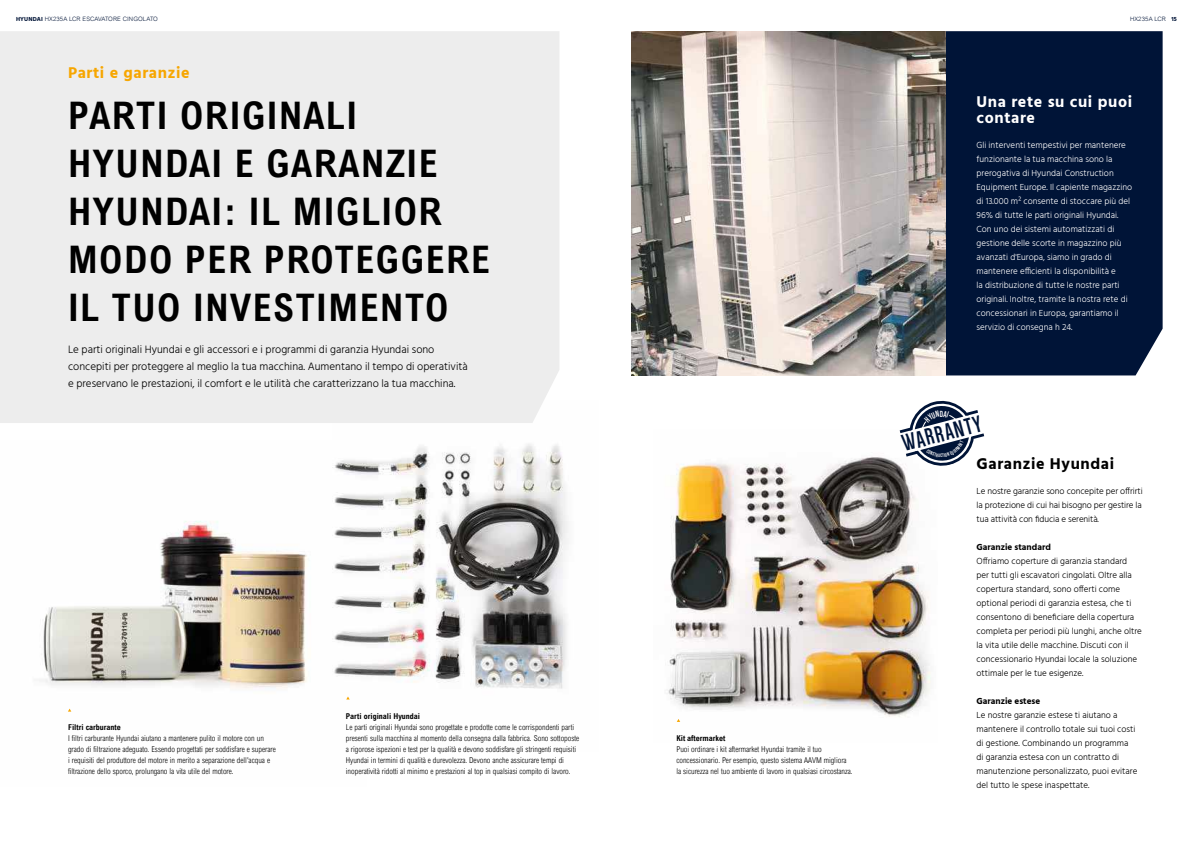
<style>
.page{position:relative;width:1191px;height:842px;background:#fff}
.page>*{position:absolute;margin:0;border:0;box-sizing:border-box;transform-origin:0 0}
.t1{font:700 condensed 38px/48px "Arial";letter-spacing:.04em;color:#000}
.t2{font:700 24.1px "Dense";color:#001437}
.t3{font:700 16px/16px "Hind";letter-spacing:.04em;color:#fff}
.t4{font:700 16px "Hind";letter-spacing:.04em;color:#000}
.t5{font:700 16px "Hind";letter-spacing:.04em;color:#f7a600}
.t6{font:300 11px/17px "Hind";color:#000}
.t7{font:700 9.1px "Dense";color:#fff}
.t8{font:300 9px/14px "Hind";color:#000}
.t9{font:300 9px/14px "Hind";color:#fff}
.t10{font:700 9px "Hind";color:#000}
.t11{font:300 condensed 8px/11px "Arial";color:#000}
.t12{font:700 condensed 8px "Arial";color:#000}
.t13{font:300 6px "Arial";letter-spacing:.02em;color:#001437}
.t14{font:700 5.3px "Dense";color:#fff}
.s1{font-family:"Hind";font-weight:700}
</style>
<div class="page">
<div style="left:945px;top:31px;width:217px;height:344px;background:#001437"></div>
<img style="left:39px;top:521px;width:268px;height:191px">
<img style="left:332px;top:444px;width:236px;height:256px">
<div style="left:0;top:31px;width:559px;height:392px;background:#ededed"></div>
<svg style="left:346px;top:696px;width:4px;height:3px"></svg>
<img style="left:667px;top:457px;width:264px;height:265px">
<img style="left:631px;top:31px;width:314px;height:344px">
<svg style="left:896px;top:400px;width:89px;height:71px"></svg>
<p class="t13" style="left:16px;top:15px;width:143px"><span class="s1">HYUNDAI</span> HX235A LCR ESCAVATORE CINGOLATO</p>
<p class="t13" style="left:1130px;top:15px;width:48px">HX235A LCR <span class="s1">15</span></p>
<h3 class="t5" style="left:68px;top:63px;width:123px">Parti e garanzie</h3>
<h1 class="t1" style="left:68px;top:91px;width:423px">PARTI ORIGINALI<br>HYUNDAI E GARANZIE<br>HYUNDAI: IL MIGLIOR<br>MODO PER PROTEGGERE<br>IL TUO INVESTIMENTO</h1>
<p class="t6" style="left:68px;top:342px;width:401px">Le parti originali Hyundai e gli accessori e i programmi di garanzia Hyundai sono concepiti per proteggere al meglio la tua macchina. Aumentano il tempo di operatività e preservano le prestazioni, il comfort e le utilità che caratterizzano la tua macchina.</p>
<p class="t12" style="left:68px;top:723px;width:54px">Filtri carburante</p>
<p class="t11" style="left:68px;top:733px;width:209px">I filtri carburante Hyundai aiutano a mantenere pulito il motore con un grado di filtrazione adeguato. Essendo progettati per soddisfare e superare i requisiti del produttore del motore in merito a separazione dell'acqua e filtrazione dello sporco, prolungano la vita utile del motore.</p>
<p class="t12" style="left:346px;top:711px;width:76px">Parti originali Hyundai</p>
<p class="t11" style="left:346px;top:721px;width:235px">Le parti originali Hyundai sono progettate e prodotte come le corrispondenti parti presenti sulla macchina al momento della consegna dalla fabbrica. Sono sottoposte a rigorose ispezioni e test per la qualità e devono soddisfare gli stringenti requisiti Hyundai in termini di qualità e durevolezza. Devono anche assicurare tempi di inoperatività ridotti al minimo e prestazioni al top in qualsiasi compito di lavoro.</p>
<p class="t12" style="left:676px;top:734px;width:50px">Kit aftermarket</p>
<p class="t11" style="left:676px;top:744px;width:178px">Puoi ordinare i kit aftermarket Hyundai tramite il tuo concessionario. Per esempio, questo sistema AAVM migliora la sicurezza nel tuo ambiente di lavoro in qualsiasi circostanza.</p>
<h3 class="t3" style="left:976px;top:93px;width:157px">Una rete su cui puoi contare</h3>
<p class="t9" style="left:976px;top:139px;width:157px">Gli interventi tempestivi per mantenere funzionante la tua macchina sono la prerogativa di Hyundai Construction Equipment Europe. Il capiente magazzino di 13.000 m² consente di stoccare più del 96% di tutte le parti originali Hyundai.<br>Con uno dei sistemi automatizzati di gestione delle scorte in magazzino più avanzati d'Europa, siamo in grado di mantenere efficienti la disponibilità e<br>la distribuzione di tutte le nostre parti originali. Inoltre, tramite la nostra rete di concessionari in Europa, garantiamo il servizio di consegna h 24.</p>
<p class="t7" style="left:939px;top:409px;width:5px">D</p>
<p class="t14" style="left:940px;top:453px;width:3px">C</p>
<h2 class="t2" style="left:899px;top:432px;width:83px;rotate:-15deg">WARRANTY</h2>
<h3 class="t4" style="left:976px;top:454px;width:139px">Garanzie Hyundai</h3>
<p class="t8" style="left:976px;top:484px;width:168px;text-align:justify">Le nostre garanzie sono concepite per offrirti la protezione di cui hai bisogno per gestire la tua attività con fiducia e serenità.</p>
<p class="t10" style="left:976px;top:542px;width:76px">Garanzie standard</p>
<p class="t8" style="left:976px;top:555px;width:167px">Offriamo coperture di garanzia standard per tutti gli escavatori cingolati. Oltre alla copertura standard, sono offerti come optional periodi di garanzia estesa, che ti consentono di beneficiare della copertura completa per periodi più lunghi, anche oltre la vita utile delle macchine. Discuti con il concessionario Hyundai locale la soluzione ottimale per le tue esigenze.</p>
<p class="t10" style="left:976px;top:696px;width:65px">Garanzie estese</p>
<p class="t8" style="left:976px;top:709px;width:162px">Le nostre garanzie estese ti aiutano a mantenere il controllo totale sui tuoi costi di gestione. Combinando un programma di garanzia estesa con un contratto di manutenzione personalizzato, puoi evitare del tutto le spese inaspettate.</p>
</div>
